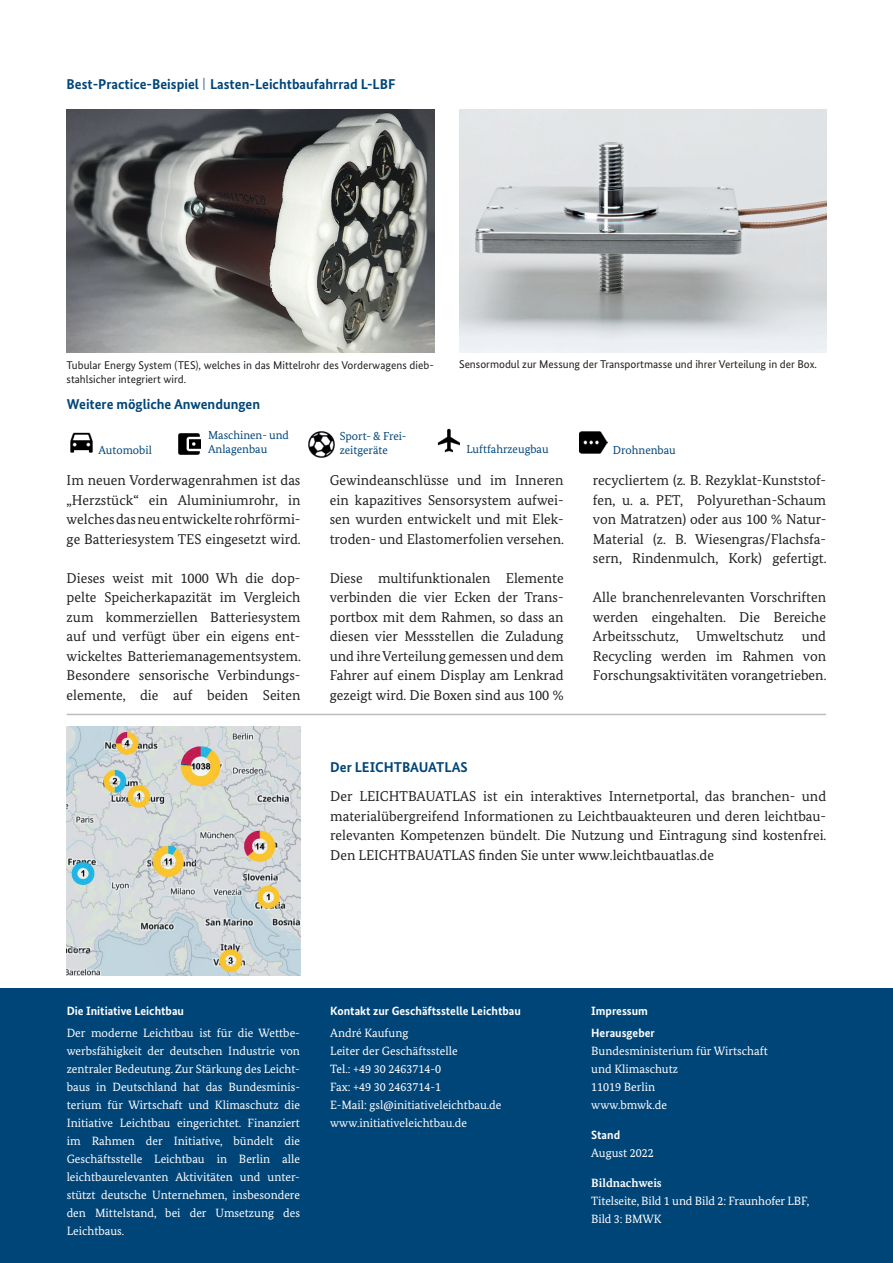
<style>
.page{position:relative;width:893px;height:1263px;background:#fff}
.page>*{position:absolute;margin:0;border:0;box-sizing:border-box;transform-origin:0 0}
.t1{font:14.25px/19.5px "Bundes Serif";color:#231f20;text-align:justify}
.t2{font:700 14.25px "Bundes Sans";color:#004578}
.t3{font:12px/18px "Bundes Serif";color:#fff}
.t4{font:700 12px/21.5px "Bundes Sans";color:#fff}
.t5{font:700 12px "Bundes Serif";color:#fff}
.t6{font:11.55px/14px "Bundes Serif";color:#004578}
.t7{font:11.25px/13.5px "Bundes Sans";color:#231f20}
.s1{font-family:"DIN";font-weight:300}
</style>
<div class="page">
<div style="left:0;top:989px;width:893px;height:274px;background:#004578"></div>
<img style="left:67px;top:110px;width:367px;height:242px">
<hr style="left:67px;top:714px;width:759px;height:1px;background:#bcbdc0">
<img style="left:459px;top:110px;width:368px;height:242px">
<img style="left:70px;top:432px;width:23px;height:21px">
<img style="left:178px;top:433px;width:23px;height:22px">
<img style="left:308px;top:431px;width:27px;height:27px">
<img style="left:437px;top:428px;width:23px;height:25px">
<img style="left:580px;top:431px;width:27px;height:23px">
<img style="left:67px;top:726px;width:233px;height:249px">
<p class="t2" style="left:67px;top:75px;width:330px">Best-Practice-Beispiel <span class="s1">|</span> Lasten-Leichtbaufahrrad L-LBF</p>
<p class="t7" style="left:67px;top:358px;width:369px">Tubular Energy System (TES), welches in das Mittelrohr des Vorderwagens dieb&shy;stahlsicher integriert wird.</p>
<p class="t2" style="left:67px;top:396px;width:195px">Weitere mögliche Anwendungen</p>
<p class="t6" style="left:98px;top:443px;width:55px">Automobil</p>
<p class="t6" style="left:208px;top:428px;width:83px">Maschinen- und<br>Anlagenbau</p>
<p class="t6" style="left:340px;top:429px;width:68px">Sport- &amp; Frei&shy;zeitgeräte</p>
<p class="t7" style="left:459px;top:358px;width:359px">Sensormodul zur Messung der Transportmasse und ihrer Verteilung in der Box.</p>
<p class="t6" style="left:466px;top:442px;width:84px">Luftfahrzeugbau</p>
<p class="t6" style="left:613px;top:443px;width:64px">Drohnenbau</p>
<p class="t1" style="left:67px;top:470px;width:236px">Im neuen Vorderwagenrahmen ist das „Herzstück“ ein Aluminiumrohr, in welches das neu entwickelte rohrförmi&shy;ge Batteriesystem TES eingesetzt wird.</p>
<p class="t1" style="left:67px;top:568px;width:236px">Dieses weist mit 1000 Wh die dop&shy;pelte Speicherkapazität im Vergleich zum kommerziellen Batteriesystem auf und verfügt über ein eigens ent&shy;wickeltes Batteriemanagementsystem.<br>Besondere sensorische Verbindungs&shy;elemente, die auf beiden Seiten</p>
<p class="t1" style="left:330px;top:470px;width:236px">Gewindeanschlüsse und im Inneren ein kapazitives Sensorsystem aufwei&shy;sen wurden entwickelt und mit Elek&shy;troden- und Elastomerfolien versehen.</p>
<p class="t1" style="left:330px;top:568px;width:235px">Diese multifunktionalen Elemente verbinden die vier Ecken der Trans&shy;portbox mit dem Rahmen, so dass an diesen vier Messstellen die Zuladung und ihre Verteilung gemessen und dem Fahrer auf einem Display am Lenkrad gezeigt wird. Die Boxen sind aus 100 %</p>
<p class="t1" style="left:593px;top:470px;width:235px">recycliertem (z. B. Rezyklat-Kunststof&shy;fen, u. a. PET, Polyurethan-Schaum von Matratzen) oder aus 100 % Natur-Material (z. B. Wiesengras/Flachsfa&shy;sern, Rindenmulch, Kork) gefertigt.</p>
<p class="t1" style="left:593px;top:587px;width:235px">Alle branchenrelevanten Vorschriften werden eingehalten. Die Bereiche Arbeitsschutz, Umweltschutz</p>
<p class="t1" style="left:593px;top:626px;width:235px;text-indent:209px">und Recycling werden im Rahmen von Forschungsaktivitäten vorangetrieben.</p>
<p class="t2" style="left:330px;top:758px;width:139px">Der LEICHTBAUATLAS</p>
<p class="t1" style="left:330px;top:786px;width:498px">Der LEICHTBAUATLAS ist ein interaktives Internetportal, das branchen- und materialübergreifend Informationen zu Leichtbauakteuren und deren leichtbau&shy;relevanten Kompetenzen bündelt. Die Nutzung und Eintragung sind kostenfrei.<br>Den LEICHTBAUATLAS nden Sie unter www.leichtbauatlas.de</p>
<p class="t4" style="left:67px;top:1000px;width:119px">Die Initiative Leichtbau</p>
<p class="t3" style="left:67px;top:1023px;width:235px;text-align:justify">Der moderne Leichtbau ist für die Wettbe&shy;werbsfähigkeit der deutschen Industrie von zentraler Bedeutung. Zur Stärkung des Leicht&shy;baus in Deutschland hat das Bundesminis&shy;terium für Wirtschaft und Klimaschutz die Initiative Leichtbau eingerichtet. Finanziert im Rahmen der Initiative, bündelt die Geschäftsstelle Leichtbau in Berlin alle leichtbaurelevanten Aktivitäten und unter&shy;stützt deutsche Unternehmen, insbesondere den Mittelstand, bei der Umsetzung des Leichtbaus.</p>
<p class="t4" style="left:330px;top:1000px;width:192px">Kontakt zur Geschäftsstelle Leichtbau</p>
<p class="t4" style="left:591px;top:1000px;width:65px">Impressum<br>Herausgeber</p>
<p class="t3" style="left:591px;top:1041px;width:178px">Bundesministerium für Wirtschaft und Klimaschutz<br>11019 Berlin<br>www.bmwk.de</p>
<p class="t4" style="left:591px;top:1123px;width:30px">Stand</p>
<p class="t3" style="left:591px;top:1143px;width:64px">August 2022</p>
<p class="t5" style="left:591px;top:1175px;width:72px">Bildnachweis</p>
<p class="t3" style="left:591px;top:1191px;width:219px">Titelseite, Bild 1 und Bild 2: Fraunhofer LBF,<br>Bild 3: BMWK</p>
<p class="t3" style="left:330px;top:1023px;width:173px">André Kaufung<br>Leiter der Geschäftsstelle<br>Tel.: +49 30 2463714-0<br>Fax: +49 30 2463714-1<br>E-Mail: gsl@initiativeleichtbau.de www.initiativeleichtbau.de</p>
</div>
